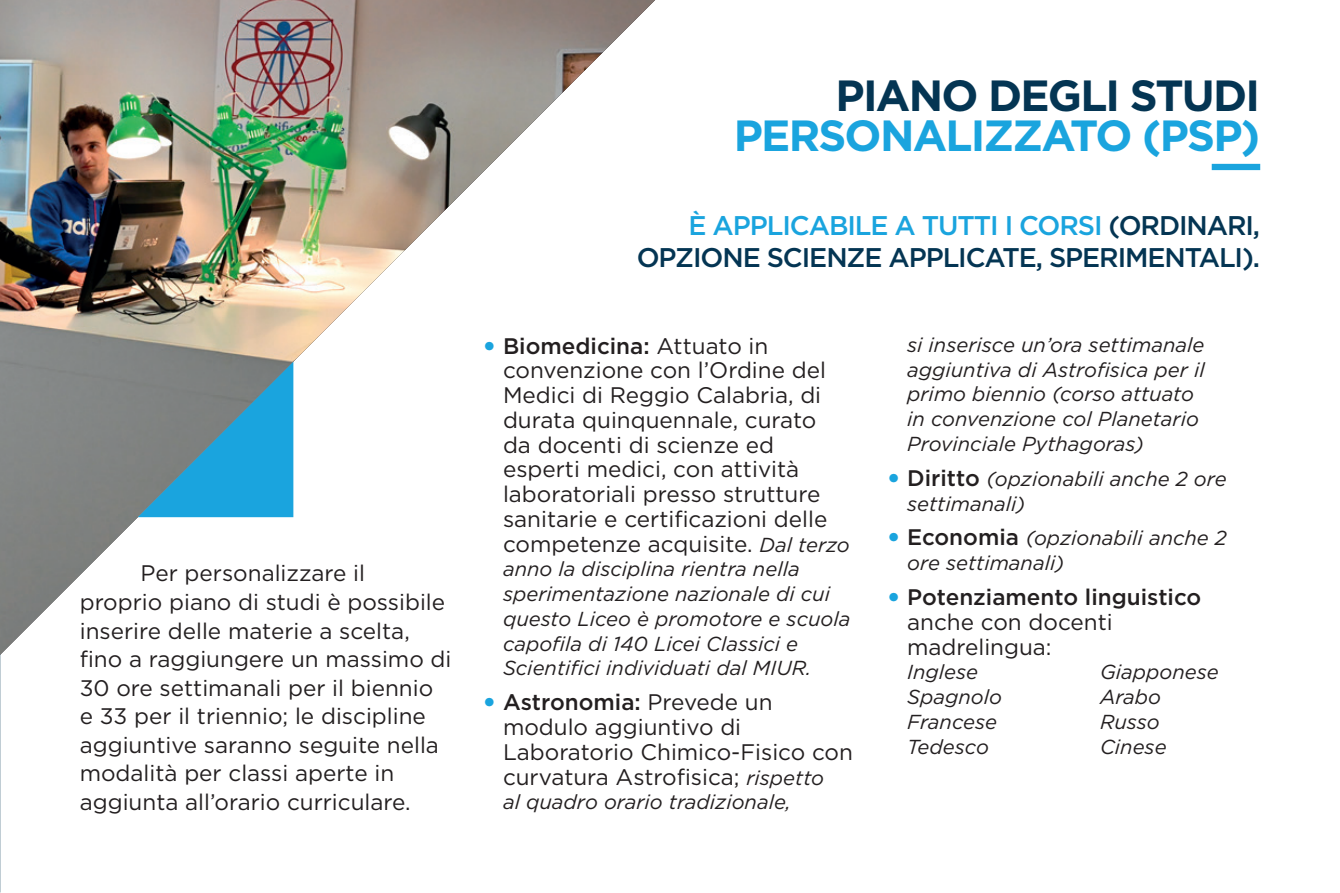
<style>
.page{position:relative;width:1340px;height:893px;background:#fff}
.page>*{position:absolute;margin:0;border:0;box-sizing:border-box;transform-origin:0 0}
.t1{font:700 43.65px "Gotham";letter-spacing:-.04em;color:#1aa4de}
.t2{font:700 43.65px "Gotham";letter-spacing:-.04em;color:#043553}
.t3{font:500 27px/31.5px "Gotham";letter-spacing:-.04em;color:#043553;text-align:right}
.t4{font:22.5px/24.8px "Gotham";color:#231f20}
.t5{font:italic 20.25px/24.8px "Gotham";color:#231f20}
.s1{color:#1aa4de}
.s2{font-weight:900;color:#1aa4de}
.s3{font-weight:500}
.s4{font-style:italic;font-size:20.25px}
.s5{font-weight:900;font-style:normal;font-size:22.5px;color:#1aa4de}
.s6{font-weight:500;font-style:normal;font-size:22.5px}
</style>
<div class="page">
<img style="left:0;top:0;width:655px;height:655px">
<svg style="left:138px;top:362px;width:155px;height:155px;background:#4b92ae"></svg>
<div style="left:1211px;top:164px;width:49px;height:6px;background:#1aa4de"></div>
<p class="t4" style="left:80px;top:559px;width:373px;line-height:28.6px;text-indent:61px">Per personalizzare il proprio piano di studi è possibile inserire delle materie a scelta, fino a raggiungere un massimo di<br>30 ore settimanali per il biennio e 33 per il triennio; le discipline aggiuntive saranno seguite nella modalità per classi aperte in aggiunta all’orario curriculare.</p>
<h1 class="t2" style="left:835px;top:67px;width:426px">PIANO DEGLI STUDI</h1>
<h1 class="t1" style="left:733px;top:107px;width:528px">PERSONALIZZATO (PSP)</h1>
<p class="t3" style="left:636px;top:209px;width:625px"><span class="s1">È APPLICABILE A TUTTI I CORSI</span> (ORDINARI,<br>OPZIONE SCIENZE APPLICATE, SPERIMENTALI).</p>
<p class="t4" style="left:503px;top:333px;width:348px;text-indent:-19px"><span class="s2">•</span> <span class="s3">Biomedicina:</span> Attuato in convenzione con l’Ordine del<br>Medici di Reggio Calabria, di durata quinquennale, curato da docenti di scienze ed esperti medici, con attività laboratoriali presso strutture sanitarie e certificazioni delle competenze acquisite. <span class="s4">Dal terzo</span></p>
<p class="t5" style="left:503px;top:556px;width:349px">anno la disciplina rientra nella sperimentazione nazionale di cui questo Liceo è promotore e scuola capofila di 140 Licei Classici e Scientifici individuati dal MIUR.</p>
<p class="t4" style="left:503px;top:689px;width:351px;text-indent:-19px"><span class="s2">•</span> <span class="s3">Astronomia:</span> Prevede un modulo aggiuntivo di<br>Laboratorio Chimico-Fisico con curvatura Astrofisica; <span class="s4">rispetto</span></p>
<p class="t5" style="left:503px;top:789px;width:289px">al quadro orario tradizionale,</p>
<p class="t5" style="left:907px;top:332px;width:299px">si inserisce un’ora settimanale aggiuntiva di Astrofisica per il primo biennio (corso attuato in convenzione col Planetario<br>Provinciale Pythagoras)</p>
<p class="t5" style="left:907px;top:466px;width:321px;text-indent:-19px"><span class="s5">•</span> <span class="s6">Diritto</span> (opzionabili anche 2 ore settimanali)</p>
<p class="t5" style="left:907px;top:525px;width:321px;text-indent:-19px"><span class="s5">•</span> <span class="s6">Economia</span> (opzionabili anche 2 ore settimanali)</p>
<p class="t4" style="left:907px;top:584px;width:296px;text-indent:-19px"><span class="s2">•</span> <span class="s3">Potenziamento linguistico </span>anche con docenti madrelingua:</p>
<p class="t5" style="left:907px;top:659px;width:96px">Inglese<br>Spagnolo<br>Francese<br>Tedesco</p>
<p class="t5" style="left:1100px;top:659px;width:120px">Giapponese<br>Arabo<br>Russo<br>Cinese</p>
</div>
